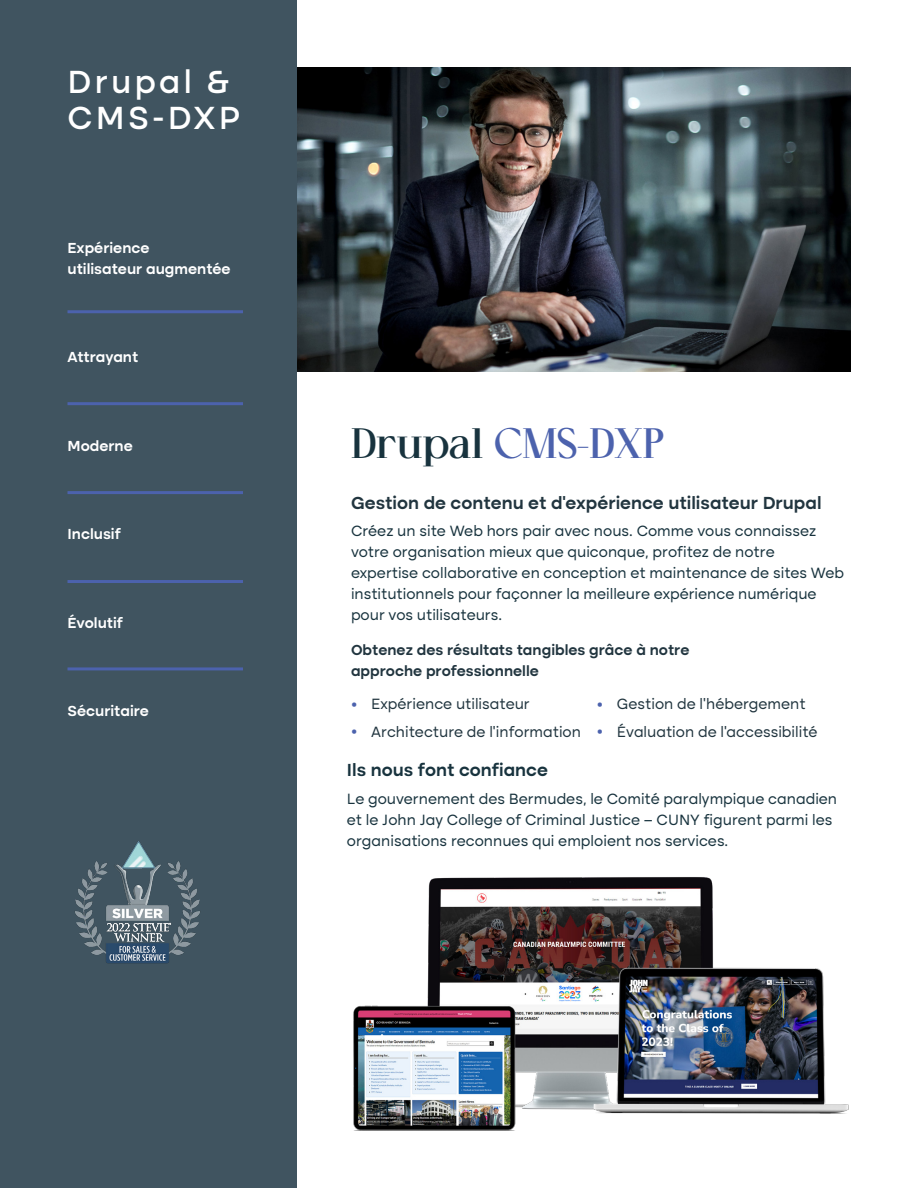
<style>
.page{position:relative;width:918px;height:1188px;background:#fff}
.page>*{position:absolute;margin:0;border:0;box-sizing:border-box;transform-origin:0 0}
.t1{font:700 42px "Cellofy";color:#4c62ad}
.t2{font:500 33px/36px "Altone";letter-spacing:.1em;color:#fff}
.t3{font:600 18px "Altone";color:#21353f}
.t4{font:600 18px "Altone";color:#18333e}
.t5{font:15px/21px "Altone";color:#18333e}
.t6{font:15px "Altone";color:#21353f}
.t7{font:600 15px/21px "Altone";color:#fff}
.t8{font:600 15px/21px "Altone";color:#21353f}
.s1{color:#18333e}
.s2{font-weight:600;font-size:21px;color:#4c62ad}
</style>
<div class="page">
<img style="left:297px;top:68px;width:553px;height:303px">
<div style="left:0;top:0;width:297px;height:1188px;background:#405460"></div>
<hr style="left:68px;top:580px;width:175px;height:3px;background:#4c62ad">
<hr style="left:68px;top:491px;width:175px;height:3px;background:#4c62ad">
<hr style="left:68px;top:402px;width:175px;height:3px;background:#4c62ad">
<hr style="left:68px;top:310px;width:175px;height:3px;background:#4c62ad">
<hr style="left:68px;top:667px;width:175px;height:3px;background:#4c62ad">
<img style="left:75px;top:841px;width:125px;height:123px">
<img style="left:353px;top:877px;width:496px;height:254px">
<h2 class="t2" style="left:68px;top:65px;width:174px">Drupal &amp;<br>CMS-DXP</h2>
<p class="t7" style="left:67px;top:238px;width:165px">Expérience<br>utilisateur augmentée</p>
<p class="t7" style="left:67px;top:348px;width:72px">Attrayant</p>
<p class="t7" style="left:67px;top:436px;width:67px">Moderne</p>
<p class="t7" style="left:67px;top:525px;width:55px">Inclusif</p>
<p class="t7" style="left:67px;top:613px;width:57px">Évolutif</p>
<p class="t7" style="left:67px;top:702px;width:83px">Sécuritaire</p>
<h1 class="t1" style="left:351px;top:418px;width:315px"><span class="s1">Drupal</span> CMS-DXP</h1>
<p class="t3" style="left:351px;top:494px;width:472px">Gestion de contenu et d’expérience utilisateur Drupal</p>
<p class="t5" style="left:351px;top:522px;width:495px">Créez un site Web hors pair avec nous. Comme vous connaissez votre organisation mieux que quiconque, profitez de notre expertise collaborative en conception et maintenance de sites Web institutionnels pour façonner la meilleure expérience numérique pour vos utilisateurs.</p>
<p class="t8" style="left:351px;top:640px;width:340px">Obtenez des résultats tangibles grâce à notre approche professionnelle</p>
<p class="t6" style="left:351px;top:698px;width:180px"><span class="s2">•</span> Expérience utilisateur</p>
<p class="t6" style="left:351px;top:725px;width:232px"><span class="s2">•</span> Architecture de l’information</p>
<p class="t6" style="left:597px;top:698px;width:210px"><span class="s2">•</span> Gestion de l’hébergement</p>
<p class="t6" style="left:597px;top:725px;width:222px"><span class="s2">•</span> Évaluation de l’accessibilité</p>
<p class="t4" style="left:347px;top:762px;width:202px">Ils nous font confiance</p>
<p class="t5" style="left:347px;top:789px;width:492px">Le gouvernement des Bermudes, le Comité paralympique canadien et le John Jay College of Criminal Justice – CUNY figurent parmi les organisations reconnues qui emploient nos services.</p>
</div>
